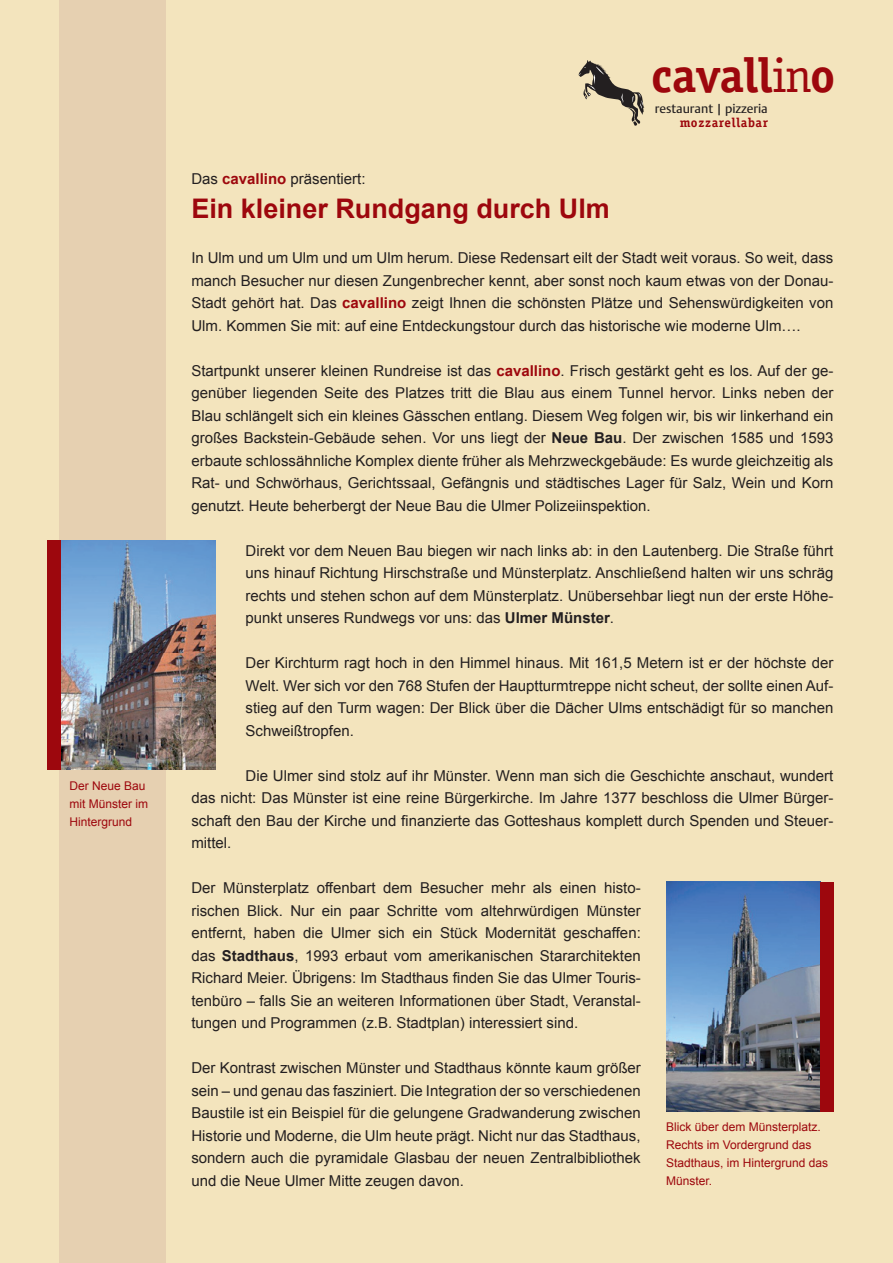
<style>
.page{position:relative;width:893px;height:1263px;background:#f3e4bd}
.page>*{position:absolute;margin:0;border:0;box-sizing:border-box;transform-origin:0 0}
.t1{font:700 48.6px "Officina Serif LT";color:#9d070d}
.t2{font:700 27px "Arial";color:#9d070d}
.t3{font:15px/22.5px "Arial";color:#231f20;text-align:justify}
.t4{font:700 13.05px "Officina Serif LT";letter-spacing:.05em;color:#9d070d}
.t5{font:12.9px "DTL Argo ST";color:#231f20}
.t6{font:12px/18px "Arial";color:#9d070d}
.s1{font-weight:400}
.s2{font-weight:700;color:#9d070d}
.s3{font-weight:700}
</style>
<div class="page">
<div style="left:60px;top:0;width:106px;height:1263px;background:#e6d0b1"></div>
<svg style="left:579px;top:60px;width:66px;height:66px"></svg>
<img style="left:61px;top:540px;width:154px;height:230px">
<div style="left:47px;top:540px;width:14px;height:230px;background:#9d070d"></div>
<img style="left:666px;top:882px;width:154px;height:229px">
<div style="left:820px;top:882px;width:13px;height:229px;background:#9d070d"></div>
<p class="t6" style="left:69px;top:776px;width:80px">Der Neue Bau mit Münster im<br>Hintergrund</p>
<h1 class="t1" style="left:651px;top:45px;width:186px">cavall<span class="s1">in</span>o</h1>
<p class="t5" style="left:655px;top:101px;width:114px">restaurant | pizzeria</p>
<p class="t4" style="left:680px;top:115px;width:90px">mozzarellabar</p>
<p class="t3" style="left:191px;top:167px;width:176px">Das <span class="s2">cavallino</span> präsentiert:</p>
<h2 class="t2" style="left:191px;top:193px;width:420px">Ein kleiner Rundgang durch Ulm</h2>
<p class="t3" style="left:191px;top:246px;width:644px">In Ulm und um Ulm und um Ulm herum. Diese Redensart eilt der Stadt weit voraus. So weit, dass manch Besucher nur diesen Zungenbrecher kennt, aber sonst noch kaum etwas von der Donau-Stadt gehört hat. Das <span class="s2">cavallino</span> zeigt Ihnen die schönsten Plätze und Sehenswürdigkeiten von Ulm. Kommen Sie mit: auf eine Entdeckungstour durch das historische wie moderne Ulm….</p>
<p class="t3" style="left:191px;top:359px;width:644px">Startpunkt unserer kleinen Rundreise ist das <span class="s2">cavallino</span>. Frisch gestärkt geht es los. Auf der ge&shy;genüber liegenden Seite des Platzes tritt die Blau aus einem Tunnel hervor. Links neben der Blau schlängelt sich ein kleines Gässchen entlang. Diesem Weg folgen wir, bis wir linkerhand ein großes Backstein-Gebäude sehen. Vor uns liegt der <span class="s3">Neue Bau</span>. Der zwischen 1585 und 1593 erbaute schlossähnliche Komplex diente früher als Mehrzweckgebäude: Es wurde gleichzeitig als Rat- und Schwörhaus, Gerichtssaal, Gefängnis und städtisches Lager für Salz, Wein und Korn genutzt. Heute beherbergt der Neue Bau die Ulmer Polizeiinspektion.</p>
<p class="t3" style="left:246px;top:539px;width:589px">Direkt vor dem Neuen Bau biegen wir nach links ab: in den Lautenberg. Die Straße führt uns hinauf Richtung Hirschstraße und Münsterplatz. Anschließend halten wir uns schräg rechts und stehen schon auf dem Münsterplatz. Unübersehbar liegt nun der erste Höhe&shy;punkt unseres Rundwegs vor uns: das <span class="s3">Ulmer Münster</span>.</p>
<p class="t3" style="left:246px;top:651px;width:589px">Der Kirchturm ragt hoch in den Himmel hinaus. Mit 161,5 Metern ist er der höchste der Welt. Wer sich vor den 768 Stufen der Hauptturmtreppe nicht scheut, der sollte einen Auf&shy;stieg auf den Turm wagen: Der Blick über die Dächer Ulms entschädigt für so manchen Schweißtropfen.</p>
<p class="t3" style="left:191px;top:764px;width:644px;text-indent:54px">Die Ulmer sind stolz auf ihr Münster. Wenn man sich die Geschichte anschaut, wundert das nicht: Das Münster ist eine reine Bürgerkirche. Im Jahre 1377 beschloss die Ulmer Bürger&shy;schaft den Bau der Kirche und finanzierte das Gotteshaus komplett durch Spenden und Steuer&shy;mittel.</p>
<p class="t3" style="left:191px;top:876px;width:451px">Der Münsterplatz offenbart dem Besucher mehr als einen histo&shy;rischen Blick. Nur ein paar Schritte vom altehrwürdigen Münster entfernt, haben die Ulmer sich ein Stück Modernität geschaffen: das <span class="s3">Stadthaus</span>, 1993 erbaut vom amerikanischen Stararchitekten Richard Meier. Übrigens: Im Stadthaus finden Sie das Ulmer Touris&shy;tenbüro – falls Sie an weiteren Informationen über Stadt, Veranstal&shy;tungen und Programmen (z.B. Stadtplan) interessiert sind.</p>
<p class="t3" style="left:191px;top:1056px;width:451px">Der Kontrast zwischen Münster und Stadthaus könnte kaum größer sein – und genau das fasziniert. Die Integration der so verschiedenen Baustile ist ein Beispiel für die gelungene Gradwanderung zwischen Historie und Moderne, die Ulm heute prägt. Nicht nur das Stadthaus, sondern auch die pyramidale Glasbau der neuen Zentralbibliothek und die Neue Ulmer Mitte zeugen davon.</p>
<p class="t6" style="left:666px;top:1117px;width:164px">Blick über dem Münsterplatz.<br>Rechts im Vordergrund das<br>Stadthaus, im Hintergrund das<br>Münster.</p>
</div>
